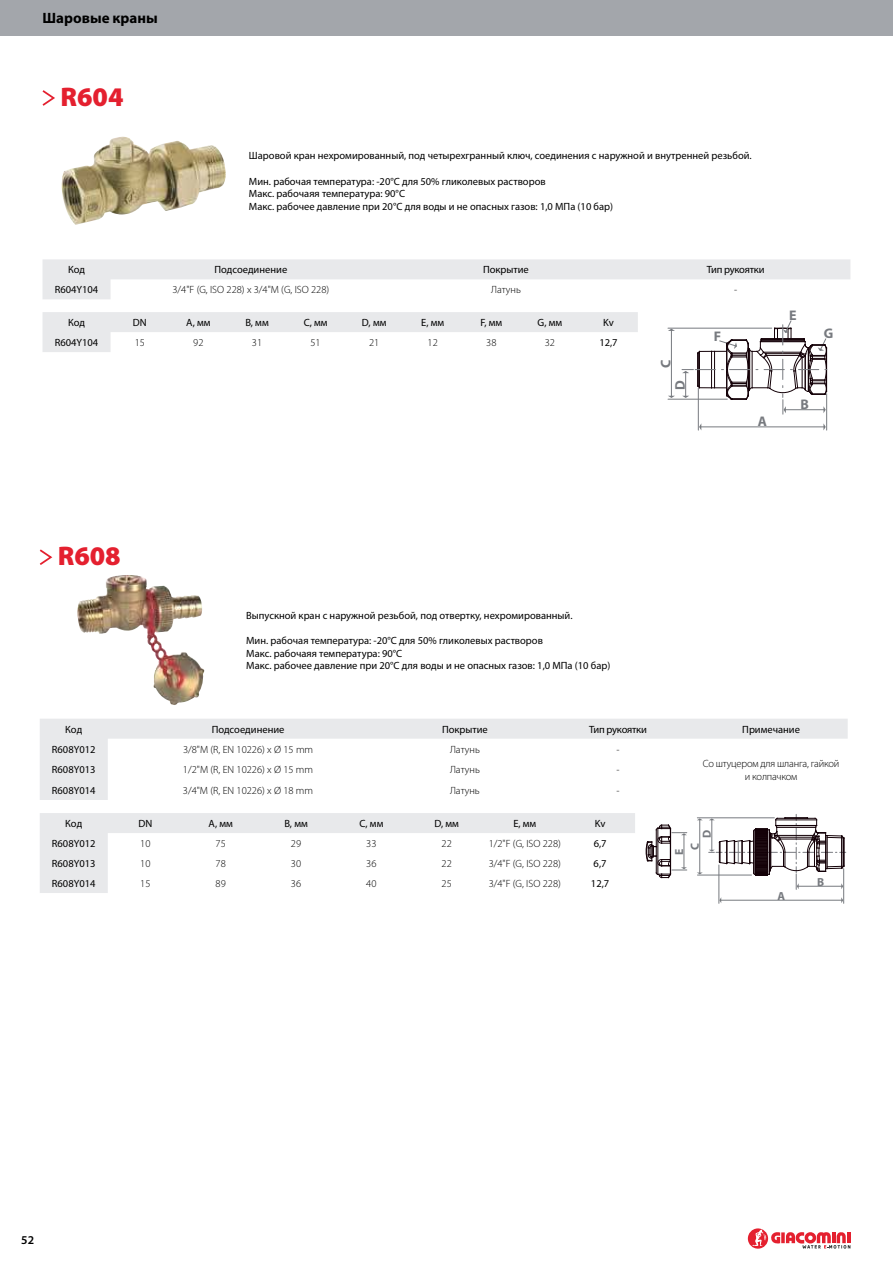
<style>
.page{position:relative;width:893px;height:1263px;background:#fff}
.page>*{position:absolute;margin:0;border:0;box-sizing:border-box;transform-origin:0 0}
.t1{font:900 27px "Myriad Pro";color:#e4202f}
.t2{font:700 15px "Myriad Pro";color:#000}
.t3{font:700 13.95px "Myriad Pro";color:#777a7f}
.t4{font:600 12px "Myriad Pro";color:#000}
.t5{font:700 11.7px "Myriad Pro";color:#777a7f}
.t6{font:10.5px/12.6px "Myriad Pro";color:#000}
.t7{font:300 10.5px "Myriad Pro";color:#000}
.t8{font:300 10.5px/12.6px "Myriad Pro";letter-spacing:-.02em;color:#000;text-align:center}
.t9{font:10.5px "Myriad Pro";letter-spacing:-.02em;color:#000}
</style>
<div class="page">
<div style="left:0;top:0;width:893px;height:35px;background:#a3a6ab"></div>
<svg style="left:781px;top:1232px;width:4px;height:11px"></svg>
<svg style="left:786px;top:1232px;width:64px;height:16px"></svg>
<div style="left:748px;top:1228px;width:20px;height:21px;background:#e4202f;border-radius:50%"></div>
<svg style="left:752px;top:1229px;width:28px;height:17px"></svg>
<svg style="left:43px;top:312px;width:595px;height:40px"></svg>
<hr style="left:698px;top:388px;width:1px;height:42px;background:#777a7f">
<hr style="left:826px;top:394px;width:1px;height:36px;background:#777a7f">
<hr style="left:701px;top:427px;width:123px;height:1px;background:#777a7f">
<svg style="left:823px;top:423px;width:3px;height:7px"></svg>
<hr style="left:668px;top:399px;width:59px;height:1px;background:#777a7f">
<hr style="left:668px;top:328px;width:104px;height:1px;background:#777a7f">
<hr style="left:671px;top:330px;width:1px;height:66px;background:#777a7f">
<svg style="left:682px;top:320px;width:146px;height:94px"></svg>
<svg style="left:43px;top:259px;width:807px;height:40px"></svg>
<svg style="left:42px;top:90px;width:13px;height:16px"></svg>
<img style="left:61px;top:137px;width:165px;height:88px">
<svg style="left:40px;top:719px;width:808px;height:81px"></svg>
<svg style="left:39px;top:549px;width:14px;height:16px"></svg>
<img style="left:77px;top:575px;width:128px;height:130px">
<svg style="left:40px;top:813px;width:595px;height:80px"></svg>
<hr style="left:719px;top:865px;width:1px;height:38px;background:#777a7f">
<hr style="left:843px;top:869px;width:1px;height:34px;background:#777a7f">
<hr style="left:721px;top:900px;width:121px;height:1px;background:#777a7f">
<hr style="left:697px;top:875px;width:54px;height:1px;background:#777a7f">
<hr style="left:697px;top:817px;width:77px;height:1px;background:#777a7f">
<hr style="left:699px;top:820px;width:1px;height:53px;background:#777a7f">
<svg style="left:646px;top:824px;width:41px;height:54px"></svg>
<svg style="left:709px;top:814px;width:137px;height:75px"></svg>
<h2 class="t2" style="left:43px;top:12px;width:117px">Шаровые краны</h2>
<h1 class="t1" style="left:60px;top:81px;width:65px">R604</h1>
<p class="t6" style="left:249px;top:151px;width:504px">Шаровой кран нехромированный, под четырехгранный ключ, соединения с наружной и внутренней резьбой.</p>
<p class="t6" style="left:249px;top:176px;width:366px">Мин. рабочая температура: -20°C для 50% гликолевых растворов<br>Макс. рабочаяя температура: 90°C<br>Макс. рабочее давление при 20°C для воды и не опасных газов: 1,0 МПа (10 бар)</p>
<p class="t6" style="left:68px;top:264px;width:18px">Код</p>
<p class="t6" style="left:214px;top:264px;width:74px">Подсоединение</p>
<p class="t6" style="left:483px;top:264px;width:47px">Покрытие</p>
<p class="t9" style="left:707px;top:266px;width:59px">Тип рукоятки</p>
<p class="t6" style="left:55px;top:284px;width:45px">R604Y104</p>
<p class="t7" style="left:172px;top:285px;width:158px">3/4"F (G, ISO 228) x 3/4"M (G, ISO 228)</p>
<p class="t7" style="left:491px;top:285px;width:31px">Латунь</p>
<p class="t7" style="left:734px;top:285px;width:5px">-</p>
<p class="t6" style="left:68px;top:317px;width:18px">Код</p>
<p class="t6" style="left:133px;top:317px;width:15px">DN</p>
<p class="t6" style="left:186px;top:317px;width:26px">A, мм</p>
<p class="t6" style="left:245px;top:317px;width:25px">B, мм</p>
<p class="t6" style="left:304px;top:317px;width:25px">C, мм</p>
<p class="t6" style="left:362px;top:317px;width:26px">D, мм</p>
<p class="t6" style="left:421px;top:317px;width:24px">E, мм</p>
<p class="t6" style="left:480px;top:317px;width:23px">F, мм</p>
<p class="t6" style="left:538px;top:317px;width:26px">G, мм</p>
<p class="t6" style="left:603px;top:317px;width:12px">Kv</p>
<p class="t6" style="left:55px;top:337px;width:45px">R604Y104</p>
<p class="t7" style="left:135px;top:337px;width:12px">15</p>
<p class="t7" style="left:193px;top:337px;width:12px">92</p>
<p class="t7" style="left:252px;top:337px;width:12px">31</p>
<p class="t7" style="left:310px;top:337px;width:12px">51</p>
<p class="t7" style="left:369px;top:337px;width:12px">21</p>
<p class="t7" style="left:428px;top:337px;width:12px">12</p>
<p class="t7" style="left:486px;top:337px;width:12px">38</p>
<p class="t7" style="left:545px;top:337px;width:12px">32</p>
<p class="t6" style="left:599px;top:337px;width:20px">12,7</p>
<h3 class="t3" style="left:657px;top:368px;width:10px;rotate:-90deg">C</h3>
<h3 class="t3" style="left:672px;top:390px;width:11px;rotate:-90deg">D</h3>
<h3 class="t3" style="left:789px;top:307px;width:9px">E</h3>
<h3 class="t3" style="left:714px;top:328px;width:9px">F</h3>
<h3 class="t3" style="left:824px;top:325px;width:11px">G</h3>
<h3 class="t3" style="left:758px;top:413px;width:11px">A</h3>
<h3 class="t3" style="left:800px;top:396px;width:10px">B</h3>
<h1 class="t1" style="left:58px;top:540px;width:65px">R608</h1>
<p class="t6" style="left:246px;top:610px;width:328px">Выпускной кран с наружной резьбой, под отвертку, нехромированный.</p>
<p class="t6" style="left:246px;top:635px;width:366px">Мин. рабочая температура: -20°C для 50% гликолевых растворов<br>Макс. рабочаяя температура: 90°C<br>Макс. рабочее давление при 20°C для воды и не опасных газов: 1,0 МПа (10 бар)</p>
<p class="t6" style="left:65px;top:724px;width:18px">Код</p>
<p class="t6" style="left:212px;top:724px;width:74px">Подсоединение</p>
<p class="t6" style="left:442px;top:724px;width:47px">Покрытие</p>
<p class="t9" style="left:589px;top:725px;width:59px">Тип рукоятки</p>
<p class="t6" style="left:742px;top:724px;width:59px">Примечание</p>
<p class="t6" style="left:52px;top:744px;width:45px">R608Y012</p>
<p class="t7" style="left:183px;top:744px;width:132px">3/8"M (R, EN 10226) x Ø 15 mm</p>
<p class="t7" style="left:450px;top:744px;width:31px">Латунь</p>
<p class="t7" style="left:616px;top:744px;width:5px">-</p>
<p class="t8" style="left:703px;top:758px;width:138px">Со штуцером для шланга, гайкой и колпачком</p>
<p class="t6" style="left:52px;top:764px;width:45px">R608Y013</p>
<p class="t7" style="left:183px;top:765px;width:132px">1/2"M (R, EN 10226) x Ø 15 mm</p>
<p class="t7" style="left:450px;top:765px;width:31px">Латунь</p>
<p class="t7" style="left:616px;top:765px;width:5px">-</p>
<p class="t6" style="left:52px;top:785px;width:45px">R608Y014</p>
<p class="t7" style="left:183px;top:786px;width:132px">3/4"M (R, EN 10226) x Ø 18 mm</p>
<p class="t7" style="left:450px;top:786px;width:31px">Латунь</p>
<p class="t7" style="left:616px;top:786px;width:5px">-</p>
<p class="t6" style="left:65px;top:818px;width:18px">Код</p>
<p class="t6" style="left:138px;top:818px;width:15px">DN</p>
<p class="t6" style="left:209px;top:818px;width:26px">A, мм</p>
<p class="t6" style="left:284px;top:818px;width:25px">B, мм</p>
<p class="t6" style="left:359px;top:818px;width:25px">C, мм</p>
<p class="t6" style="left:434px;top:818px;width:26px">D, мм</p>
<p class="t6" style="left:513px;top:818px;width:24px">E, мм</p>
<p class="t6" style="left:595px;top:818px;width:12px">Kv</p>
<p class="t6" style="left:52px;top:838px;width:45px">R608Y012</p>
<p class="t7" style="left:140px;top:838px;width:12px">10</p>
<p class="t7" style="left:216px;top:838px;width:12px">75</p>
<p class="t7" style="left:291px;top:838px;width:12px">29</p>
<p class="t7" style="left:366px;top:838px;width:12px">33</p>
<p class="t7" style="left:442px;top:838px;width:12px">22</p>
<p class="t7" style="left:489px;top:838px;width:74px">1/2"F (G, ISO 228)</p>
<p class="t6" style="left:594px;top:838px;width:14px">6,7</p>
<p class="t6" style="left:52px;top:858px;width:45px">R608Y013</p>
<p class="t7" style="left:140px;top:858px;width:12px">10</p>
<p class="t7" style="left:216px;top:858px;width:12px">78</p>
<p class="t7" style="left:291px;top:858px;width:12px">30</p>
<p class="t7" style="left:366px;top:858px;width:12px">36</p>
<p class="t7" style="left:442px;top:858px;width:12px">22</p>
<p class="t7" style="left:489px;top:858px;width:74px">3/4"F (G, ISO 228)</p>
<p class="t6" style="left:594px;top:858px;width:14px">6,7</p>
<p class="t6" style="left:52px;top:878px;width:45px">R608Y014</p>
<p class="t7" style="left:140px;top:878px;width:12px">15</p>
<p class="t7" style="left:216px;top:878px;width:12px">89</p>
<p class="t7" style="left:291px;top:878px;width:12px">36</p>
<p class="t7" style="left:366px;top:878px;width:12px">40</p>
<p class="t7" style="left:442px;top:878px;width:12px">25</p>
<p class="t7" style="left:489px;top:878px;width:74px">3/4"F (G, ISO 228)</p>
<p class="t6" style="left:591px;top:878px;width:20px">12,7</p>
<p class="t5" style="left:817px;top:875px;width:9px">B</p>
<p class="t5" style="left:778px;top:889px;width:9px">A</p>
<p class="t5" style="left:700px;top:838px;width:10px;rotate:-90deg">D</p>
<p class="t5" style="left:688px;top:850px;width:8px;rotate:-90deg">C</p>
<p class="t5" style="left:672px;top:855px;width:8px;rotate:-90deg">E</p>
<p class="t4" style="left:21px;top:1234px;width:14px">52</p>
</div>
